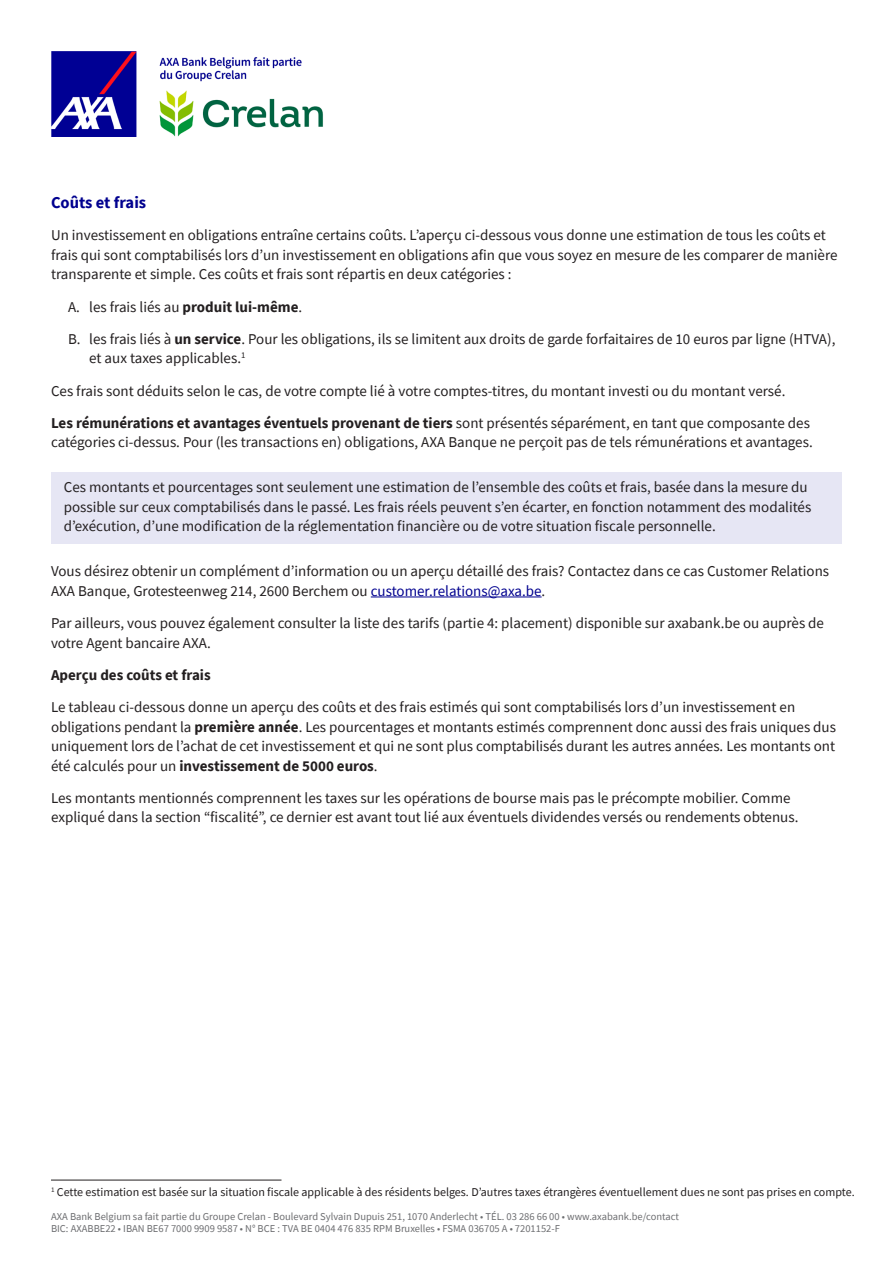
<style>
.page{position:relative;width:893px;height:1263px;background:#fff}
.page>*{position:absolute;margin:0;border:0;box-sizing:border-box;transform-origin:0 0}
.t1{font:700 16.5px "Source Sans Pro";color:#00008f}
.t2{font:15px/19.5px "Source Sans Pro";color:#231f20}
.t3{font:700 15px "Source Sans Pro";color:#231f20}
.t4{font:12px "Source Sans Pro";color:#231f20}
.t5{font:10.5px/12.6px "Source Sans Pro";color:#6c6d70}
.s1{font-weight:700}
.s2{color:#00008f}
</style>
<div class="page">
<img style="left:51px;top:51px;width:272px;height:85px">
<div style="left:51px;top:472px;width:791px;height:71px;background:#e6e6f4"></div>
<hr style="left:371px;top:597px;width:171px;height:1px;background:#00008f">
<hr style="left:51px;top:1180px;width:230px;height:1px;background:#231f20">
<p class="t1" style="left:51px;top:191px;width:97px">Coûts et frais</p>
<p class="t2" style="left:51px;top:225px;width:788px">Un investissement en obligations entraîne certains coûts. L’aperçu ci-dessous vous donne une estimation de tous les coûts et frais qui sont comptabilisés lors d’un investissement en obligations afin que vous soyez en mesure de les comparer de manière transparente et simple. Ces coûts et frais sont répartis en deux catégories :</p>
<p class="t2" style="left:68px;top:297px;width:236px">A. les frais liés au <span class="s1">produit lui-même</span>.</p>
<p class="t2" style="left:89px;top:329px;width:748px;text-indent:-21px">B. les frais liés à <span class="s1">un service</span>. Pour les obligations, ils se limitent aux droits de garde forfaitaires de 10 euros par ligne (HTVA), et aux taxes applicables.<sup>1</sup></p>
<p class="t2" style="left:51px;top:381px;width:736px">Ces frais sont déduits selon le cas, de votre compte lié à votre comptes-titres, du montant investi ou du montant versé.</p>
<p class="t2" style="left:51px;top:413px;width:763px"><span class="s1">Les rémunérations et avantages éventuels provenant de tiers</span> sont présentés séparément, en tant que composante des catégories ci-dessus. Pour (les transactions en) obligations, AXA Banque ne perçoit pas de tels rémunérations et avantages.</p>
<p class="t2" style="left:64px;top:477px;width:749px">Ces montants et pourcentages sont seulement une estimation de l’ensemble des coûts et frais, basée dans la mesure du possible sur ceux comptabilisés dans le passé. Les frais réels peuvent s’en écarter, en fonction notamment des modalités d’exécution, d’une modification de la réglementation financière ou de votre situation fiscale personnelle.</p>
<p class="t2" style="left:51px;top:561px;width:780px">Vous désirez obtenir un complément d’information ou un aperçu détaillé des frais? Contactez dans ce cas Customer Relations<br>AXA Banque, Grotesteenweg 214, 2600 Berchem ou <span class="s2">customer.relations@axa.be</span>.</p>
<p class="t2" style="left:51px;top:613px;width:774px">Par ailleurs, vous pouvez également consulter la liste des tarifs (partie 4: placement) disponible sur axabank.be ou auprès de votre Agent bancaire AXA.</p>
<p class="t3" style="left:51px;top:665px;width:161px">Aperçu des coûts et frais</p>
<p class="t2" style="left:51px;top:697px;width:787px">Le tableau ci-dessous donne un aperçu des coûts et des frais estimés qui sont comptabilisés lors d’un investissement en obligations pendant la <span class="s1">première année</span>. Les pourcentages et montants estimés comprennent donc aussi des frais uniques dus uniquement lors de l’achat de cet investissement et qui ne sont plus comptabilisés durant les autres années. Les montants ont été calculés pour un <span class="s1">investissement de 5000 euros</span>.</p>
<p class="t2" style="left:51px;top:788px;width:749px">Les montants mentionnés comprennent les taxes sur les opérations de bourse mais pas le précompte mobilier. Comme expliqué dans la section “fiscalité”, ce dernier est avant tout lié aux éventuels dividendes versés ou rendements obtenus.</p>
<p class="t4" style="left:51px;top:1184px;width:805px"><sup>1</sup> Cette estimation est basée sur la situation fiscale applicable à des résidents belges. D’autres taxes étrangères éventuellement dues ne sont pas prises en compte.</p>
<p class="t5" style="left:51px;top:1210px;width:629px">AXA Bank Belgium sa fait partie du Groupe Crelan - Boulevard Sylvain Dupuis 251, 1070 Anderlecht • TÉL. 03 286 66 00 • www.axabank.be/contact<br>BIC: AXABBE22 • IBAN BE67 7000 9909 9587 • N° BCE : TVA BE 0404 476 835 RPM Bruxelles • FSMA 036705 A • 7201152-F</p>
</div>
